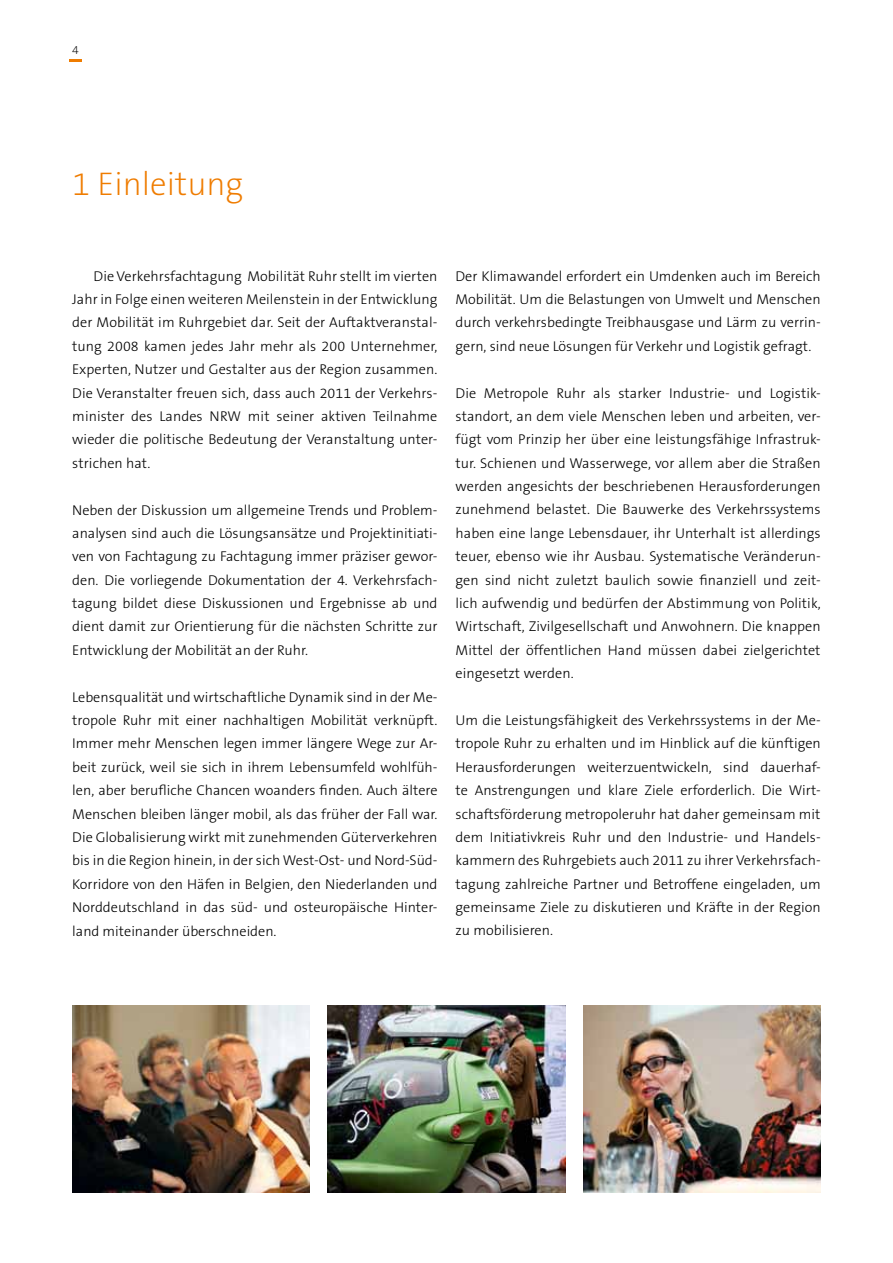
<style>
.page{position:relative;width:893px;height:1263px;background:#fff}
.page>*{position:absolute;margin:0;border:0;box-sizing:border-box;transform-origin:0 0}
.t1{font:200 33px "The Sans B2";color:#ef7c00}
.t2{font:300 14.25px/23.4px "The Sans B3";color:#000;text-align:justify}
.t3{font:200 12px "The Sans B2";color:#000}
</style>
<div class="page">
<svg style="left:70px;top:60px;width:12px;height:2px"></svg>
<img style="left:72px;top:1006px;width:238px;height:187px">
<img style="left:328px;top:1006px;width:237px;height:187px">
<img style="left:583px;top:1006px;width:238px;height:187px">
<p class="t3" style="left:72px;top:44px;width:8px">4</p>
<h1 class="t1" style="left:72px;top:166px;width:173px">1 Einleitung</h1>
<p class="t2" style="left:72px;top:265px;width:367px;text-indent:21px">Die Verkehrsfachtagung Mobilität Ruhr stellt im vierten Jahr in Folge einen weiteren Meilenstein in der E ntwicklung der Mobilität im Ruhrgebiet dar. Seit der Auftaktveranstal&shy;tung 2008 kamen jedes Jahr mehr als 200 U nternehmer, Experten, N utzer und Gestalter aus der Region zusammen.<br>Die Veranstalter freuen sich, dass auch 2011 der Verkehrs&shy;minister des Landes NRW mit seiner aktiven Teilnahme wieder die politische Bedeutung der Veranstaltung unter&shy;strichen hat.</p>
<p class="t2" style="left:72px;top:499px;width:367px">Neben der Diskussion um allgemeine Trends und Problem&shy;analysen sind auch die Lösungsansätze und Projektinitiati&shy;ven von Fachtagung zu Fachtagung immer präziser gewor&shy;den. Die vorliegende Dokumentation der 4. Verkehrsfach&shy;tagung bildet diese Diskussionen und E rgebnisse ab und dient damit zur Orientierung für die nächsten Schritte zur E ntwicklung der Mobilität an der Ruhr.</p>
<p class="t2" style="left:72px;top:686px;width:367px">Lebensqualität und wirtschaftliche Dynamik sind in der Me&shy;tropole Ruhr mit einer nachhaltigen Mobilität verknüpft.<br>Immer mehr Menschen legen immer längere Wege zur Ar&shy;beit zurück, weil sie sich in ihrem Lebensumfeld wohlfüh&shy;len, aber berufliche Chancen woanders finden. Auch ältere Menschen bleiben länger mobil, als das früher der Fall war.<br>Die Globalisierung wirkt mit zunehmenden Güterverkehren bis in die Region hinein, in der sich West-Ost- und Nord-Süd-Korridore von den Häfen in Belgien, den N iederlanden und Norddeutschland in das süd- und osteuropäische H inter&shy;land miteinander überschneiden.</p>
<p class="t2" style="left:455px;top:265px;width:367px">Der Klimawandel erfordert ein U mdenken auch im Bereich Mobilität. U m die Belastungen von U mwelt und Menschen durch verkehrsbedingte Treibhausgase und Lärm zu verrin&shy;gern, sind neue Lösungen für Verkehr und Logistik gefragt.</p>
<p class="t2" style="left:455px;top:382px;width:367px">Die Metropole Ruhr als starker Industrie- und Logistik&shy;standort, an dem viele Menschen leben und arbeiten, ver&shy;fügt vom Prinzip her über eine leistungsfähige Infrastruk&shy;tur. Schienen und Wasserwege, vor allem aber die Straßen werden angesichts der beschriebenen Herausforderungen zunehmend belastet. Die Bauwerke des Verkehrssystems haben eine lange Lebensdauer, ihr U nterhalt ist allerdings teuer, ebenso wie ihr Ausbau. Systematische Veränderun&shy;gen sind nicht zuletzt baulich sowie finanziell und zeit&shy;lich aufwendig und bedürfen der Abstimmung von Politik, Wirtschaft, Zivilgesellschaft und Anwohnern. Die knappen Mittel der öffentlichen Hand müssen dabei zielgerichtet eingesetzt werden.</p>
<p class="t2" style="left:456px;top:709px;width:367px">U m die Leistungsfähigkeit des Verkehrssystems in der Me&shy;tropole Ruhr zu erhalten und im H inblick auf die künftigen Herausforderungen weiterzuentwickeln, sind dauerhaf&shy;te Anstrengungen und klare Ziele erforderlich. Die Wirt&shy;schaftsförderung metropoleruhr hat daher gemeinsam mit dem Initiativkreis Ruhr und den Industrie- und Handels&shy;kammern des Ruhrgebiets auch 2011 zu ihrer Verkehrsfach&shy;tagung zahlreiche Partner und Betroffene eingeladen, um gemeinsame Ziele zu diskutieren und Kräfte in der Region zu mobilisieren.</p>
</div>
